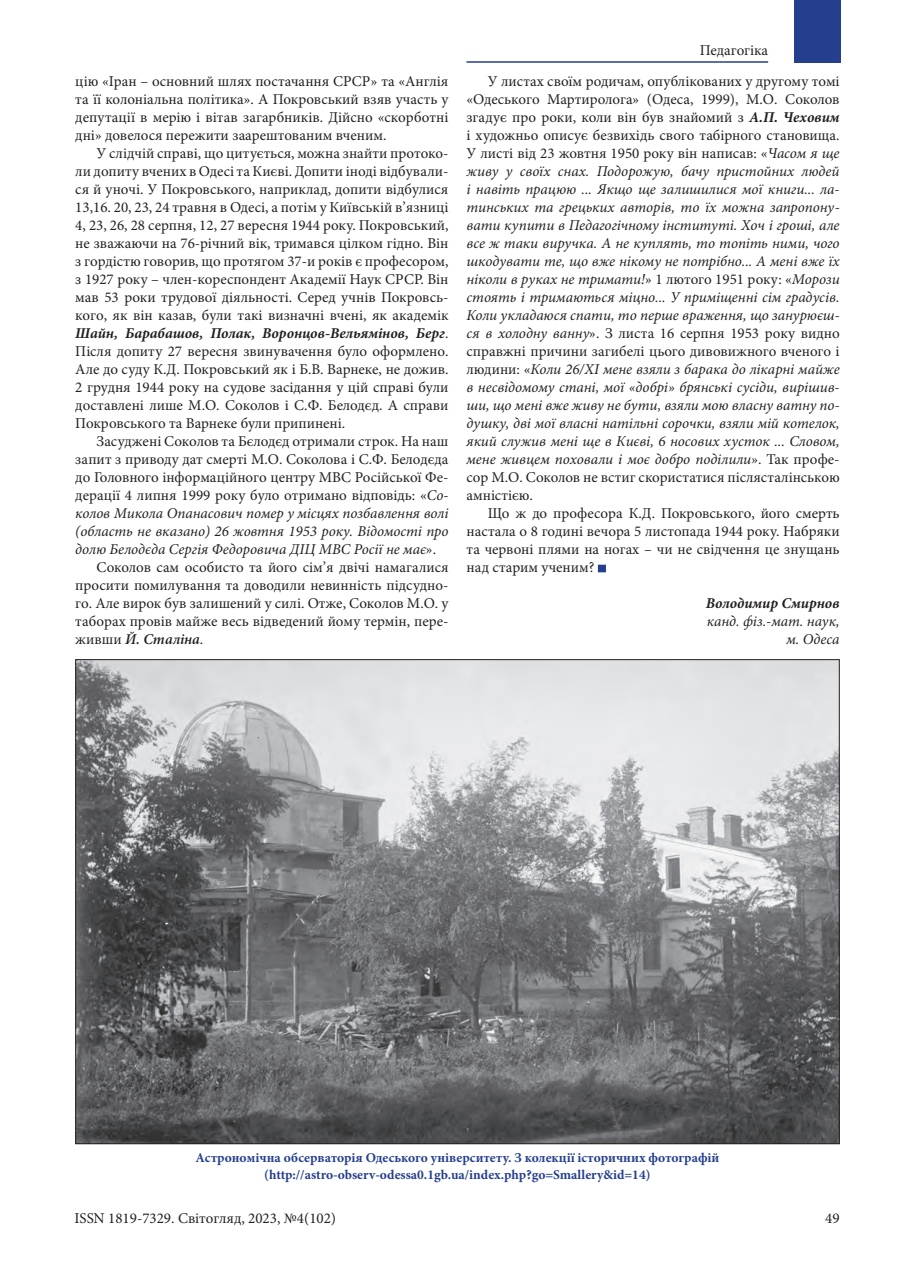
<style>
.page{position:relative;width:915px;height:1276px;background:#fff}
.page>*{position:absolute;margin:0;border:0;box-sizing:border-box;transform-origin:0 0}
.t1{font:15px/18px "Minion Pro";color:#231f20;text-align:justify}
.t2{font:italic 15px/18px "Minion Pro";color:#231f20;text-align:justify}
.t3{font:italic 700 15px "Minion Pro";color:#231f20}
.t4{font:italic 600 15px "Minion Pro";letter-spacing:-.005em;color:#231f20}
.t5{font:700 13.5px/16.2px "Minion Pro";color:#253f8e;text-align:center}
.s1{font-weight:700;font-style:italic}
.s2{font-style:italic}
.s3{font-style:normal}
.s4{font-weight:400;font-style:normal}
.s5{font-weight:700}
</style>
<div class="page">
<div style="left:793px;top:0;width:47px;height:63px;background:#253f8e"></div>
<hr style="left:466px;top:61px;width:301px;height:2px;background:#253f8e">
<div style="left:598px;top:565px;width:7px;height:6px;background:#253f8e"></div>
<div style="left:597px;top:565px;width:8px;height:7px;border:2px solid #253f8e"></div>
<img style="left:77px;top:661px;width:760px;height:481px">
<p class="t1" style="left:75px;top:74px;width:374px">цію «Іран – основний шлях постачання СРСР» та «Англія та її колоніальна політика». А Покровський взяв участь у депутації в мерію і вітав загарбників. Дійсно «скорботні дні» довелося пережити заарештованим вченим.</p>
<p class="t1" style="left:75px;top:146px;width:374px;text-indent:21px">У слідчій справі, що цитується, можна знайти протоко&shy;ли допиту вчених в Одесі та Києві. Допити іноді відбували&shy;ся й уночі. У Покровського, наприклад, допити відбулися 13,16. 20, 23, 24 травня в Одесі, а потім у Київській в’язниці 4, 23, 26, 28 серпня, 12, 27 вересня 1944 року. Покровський, не зважаючи на 76-річний вік, тримався цілком гідно. Він з гордістю говорив, що протягом 37-и років є професором, з 1927 року – член-кореспондент Академії Наук СРСР. Він мав 53 роки трудової діяльності. Серед учнів Покровсь&shy;кого, як він казав, були такі визначні вчені, як академік <span class="s1">Шайн, Барабашов, Полак, Воронцов-Вельямінов, Берг</span>.<br>Після допиту 27 вересня звинувачення було оформлено.<br>Але до суду К.Д. Покровський як і Б.В. Варнеке, не дожив.<br>2 грудня 1944 року на судове засідання у цій справі були доставлені лише М.О. Соколов і С.Ф. Белодєд. А справи Покровського та Варнеке були припинені.</p>
<p class="t1" style="left:97px;top:434px;width:353px">Засуджені Соколов та Бєлодєд отримали строк. На наш</p>
<p class="t1" style="left:75px;top:452px;width:374px">запит з приводу дат смерті М.О. Соколова і С.Ф. Белодєда</p>
<p class="t1" style="left:75px;top:470px;width:374px">до Головного інформаційного центру МВС Російської Фе-</p>
<p class="t1" style="left:75px;top:488px;width:374px">дерації 4 липня 1999 року було отримано відповідь: «<span class="s2">Со-</span></p>
<p class="t2" style="left:75px;top:506px;width:374px">колов Микола Опанасович помер у місцях позбавлення волі</p>
<p class="t2" style="left:75px;top:524px;width:374px">(область не вказано) 26 жовтня 1953 року. Відомості про</p>
<p class="t2" style="left:75px;top:542px;width:362px">долю Белодєда Сергія Федоровича ДІЦ МВС Росії не має<span class="s3">».</span></p>
<p class="t1" style="left:97px;top:560px;width:353px">Соколов сам особисто та його сім’я двічі намагалися</p>
<p class="t1" style="left:75px;top:578px;width:374px">просити помилування та доводили невинність підсудно-</p>
<p class="t1" style="left:75px;top:596px;width:374px">го. Але вирок був залишений у силі. Отже, Соколов М.О. у</p>
<p class="t1" style="left:75px;top:614px;width:374px">таборах провів майже весь відведений йому термін, пере-</p>
<p class="t4" style="left:75px;top:630px;width:129px"><span class="s4">живши</span> Й. Сталіна<span class="s4">.</span></p>
<p class="t1" style="left:699px;top:42px;width:70px">Педагогіка</p>
<p class="t2" style="left:466px;top:74px;width:374px;text-indent:21px"><span class="s3">У листах своїм родичам, опублікованих у другому томі «Одеського Мартиролога» (Одеса, 1999), М.О. Соколов згадує про роки, коли він був знайомий з</span> <span class="s5">А.П. Чеховим </span><span class="s3">і художньо описує безвихідь свого табірного становища.<br>У листі від 23 жовтня 1950 року він написав: «</span>Часом я ще живу у своїх снах. Подорожую, бачу пристойних людей і навіть працюю ... Якщо ще залишилися мої книги... ла&shy;тинських та грецьких авторів, то їх можна запропону&shy;вати купити в Педагогічному інституті. Хоч і гроші, але все ж таки виручка. А не куплять, то топіть ними, чого шкодувати те, що вже нікому не потрібно... А мені вже їх ніколи в руках не тримати!<span class="s3">» 1 лютого 1951 року: «</span>Морози стоять і тримаються міцно... У приміщенні сім градусів.<br>Коли укладаюся спати, то перше враження, що занурюєш&shy;ся в холодну ванну<span class="s3">». З листа 16 серпня 1953 року видно справжні причини загибелі цього дивовижного вченого і людини: «</span>Коли 26/ХІ мене взяли з барака до лікарні майже в несвідомому стані, мої «добрі» брянські сусіди, вирішив&shy;ши, що мені вже живу не бути, взяли мою власну ватну по&shy;душку, дві мої власні натільні сорочки, взяли мій котелок, який служив мені ще в Києві, 6 носових хусток ... Словом, мене живцем поховали і моє добро поділили<span class="s3">». Так профе&shy;сор М.О. Соколов не встиг скористатися післясталінською амністією.</span></p>
<p class="t1" style="left:466px;top:506px;width:374px;text-indent:21px">Що ж до професора К.Д. Покровського, його смерть настала о 8 годині вечора 5 листопада 1944 року. Набряки та червоні плями на ногах – чи не свідчення це знущань над старим ученим?</p>
<p class="t3" style="left:705px;top:594px;width:135px">Володимир Смирнов</p>
<p class="t2" style="left:706px;top:614px;width:134px;text-align:right">канд. фіз.-мат. наук, м. Одеса</p>
<p class="t5" style="left:195px;top:1151px;width:525px">Астрономічна обсерваторія Одеського університету. З колекції історичних фотографій (http://astro-observ-odessa0.1gb.ua/index.php?go=Smallery&amp;id=14)</p>
<p class="t1" style="left:74px;top:1210px;width:263px">ISSN 1819-7329. Світогляд, 2023, №4(102)</p>
<p class="t1" style="left:825px;top:1210px;width:16px">49</p>
</div>
